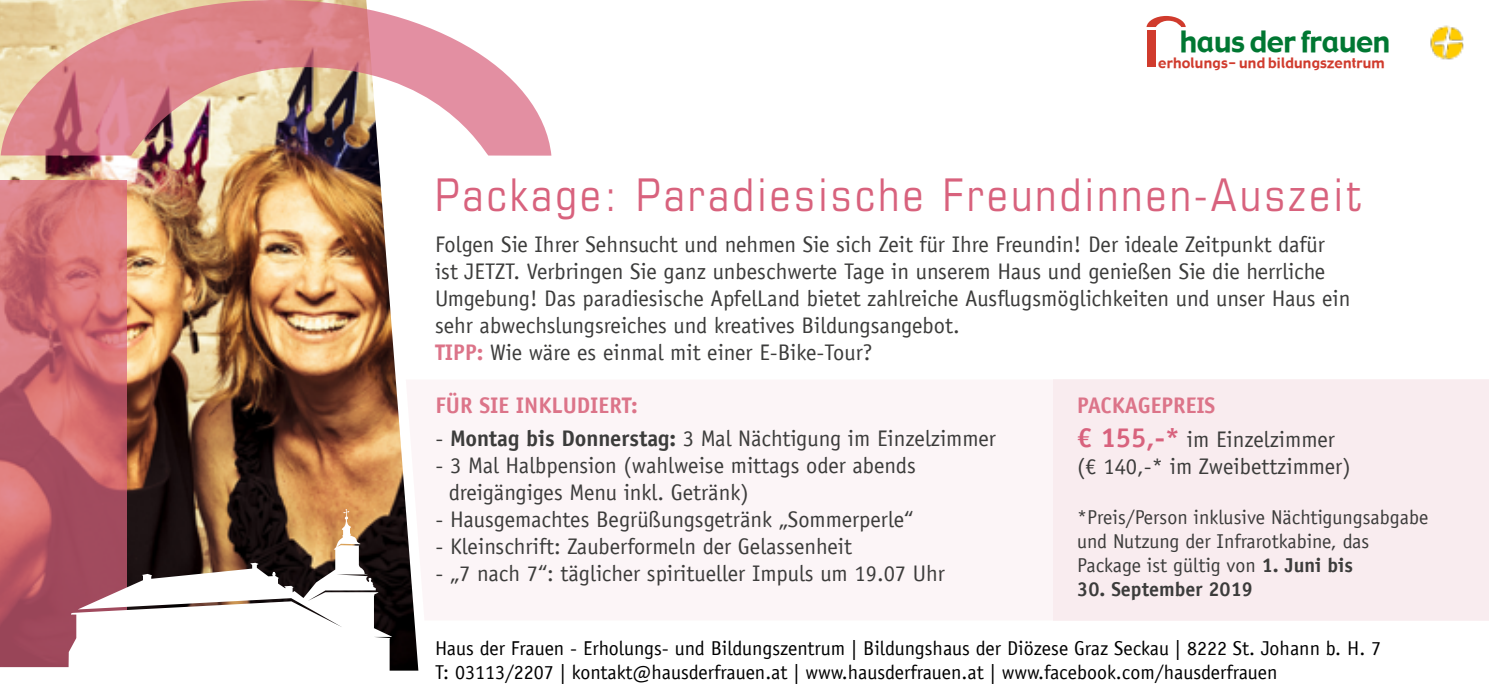
<style>
.page{position:relative;width:1489px;height:695px;background:#fff}
.page>*{position:absolute;margin:0;border:0;box-sizing:border-box;transform-origin:0 0}
.t1{font:condensed 45px "Eurostile LT Std";letter-spacing:.075em;color:#d8627d}
.t2{font:28.75px "Gadget";letter-spacing:-.01em;color:#007732}
.t3{font:22.5px/27px "Officina Sans LT";color:#3c3c3b}
.t4{font:700 22.5px "Officina Sans LT";color:#dc7489}
.t5{font:20px/24px "Officina Sans LT";color:#000}
.t6{font:20px/24px "Officina Sans LT";color:#3c3c3b}
.t7{font:700 20px "Officina Sans LT";color:#3c3c3b}
.t8{font:14px "Gadget";letter-spacing:.015em;color:#d03b2d}
.s1{font-weight:700;color:#dc7489}
.s2{font-weight:700}
.s3{font-weight:700;font-size:27.5px;color:#d8627d}
</style>
<div class="page">
<img style="left:0;top:0;width:406px;height:509px">
<svg style="left:1px;top:0;width:550px;height:156px"></svg>
<svg style="left:0;top:180px;width:126px;height:329px;background:#ca6b71"></svg>
<img style="left:1430px;top:25px;width:34px;height:35px">
<svg style="left:1146px;top:16px;width:39px;height:11px"></svg>
<div style="left:1146px;top:31px;width:9px;height:36px;background:#d03b2d"></div>
<svg style="left:0;top:509px;width:419px;height:162px"></svg>
<svg style="left:406px;top:509px;width:13px;height:111px"></svg>
<div style="left:1053px;top:379px;width:435px;height:241px;background:#f9ecef"></div>
<p class="t2" style="left:1179px;top:23px;width:212px">haus der frauen</p>
<p class="t8" style="left:1158px;top:54px;width:228px">erholungs- und bildungszentrum</p>
<h1 class="t1" style="left:435px;top:168px;width:927px">Package: Paradiesische Freundinnen-Auszeit</h1>
<p class="t3" style="left:435px;top:231px;width:917px">Folgen Sie Ihrer Sehnsucht und nehmen Sie sich Zeit für Ihre Freundin! Der ideale Zeitpunkt dafür ist JETZT. Verbringen Sie ganz unbeschwerte Tage in unserem Haus und genießen Sie die herrliche Umgebung! Das paradiesische ApfelLand bietet zahlreiche Ausflugsmöglichkeiten und unser Haus ein sehr abwechslungsreiches und kreatives Bildungsangebot.<br><span class="s1">TIPP:</span> Wie wäre es einmal mit einer E-Bike-Tour?</p>
<p class="t4" style="left:435px;top:391px;width:204px">FÜR SIE INKLUDIERT:</p>
<p class="t4" style="left:1077px;top:391px;width:139px">PACKAGEPREIS</p>
<p class="t3" style="left:435px;top:424px;width:562px">- <span class="s2">Montag bis Donnerstag:</span> 3 Mal Nächtigung im Einzelzimmer</p>
<p class="t3" style="left:449px;top:451px;width:468px;text-indent:-13px">- 3 Mal Halbpension (wahlweise mittags oder abends dreigängiges Menu inkl. Getränk)</p>
<p class="t3" style="left:435px;top:505px;width:479px">- Hausgemachtes Begrüßungsgetränk „Sommerperle“</p>
<p class="t3" style="left:435px;top:532px;width:418px">- Kleinschrift: Zauberformeln der Gelassenheit</p>
<p class="t3" style="left:435px;top:559px;width:511px">- „7 nach 7“: täglicher spiritueller Impuls um 19.07 Uhr</p>
<p class="t3" style="left:1077px;top:426px;width:275px"><span class="s3">€ 155,-*</span> im Einzelzimmer (€ 140,-* im Zweibettzimmer)</p>
<p class="t6" style="left:1077px;top:505px;width:352px">*Preis/Person inklusive Nächtigungsabgabe und Nutzung der Infrarotkabine, das<br>Package ist gültig von <span class="s2">1. Juni bis</span></p>
<p class="t7" style="left:1077px;top:576px;width:177px">30. September 2019</p>
<p class="t5" style="left:435px;top:635px;width:947px">Haus der Frauen - Erholungs- und Bildungszentrum | Bildungshaus der Diözese Graz Seckau | 8222 St. Johann b. H. 7<br>T: 03113/2207 | kontakt@hausderfrauen.at | www.hausderfrauen.at | www.facebook.com/hausderfrauen</p>
</div>
